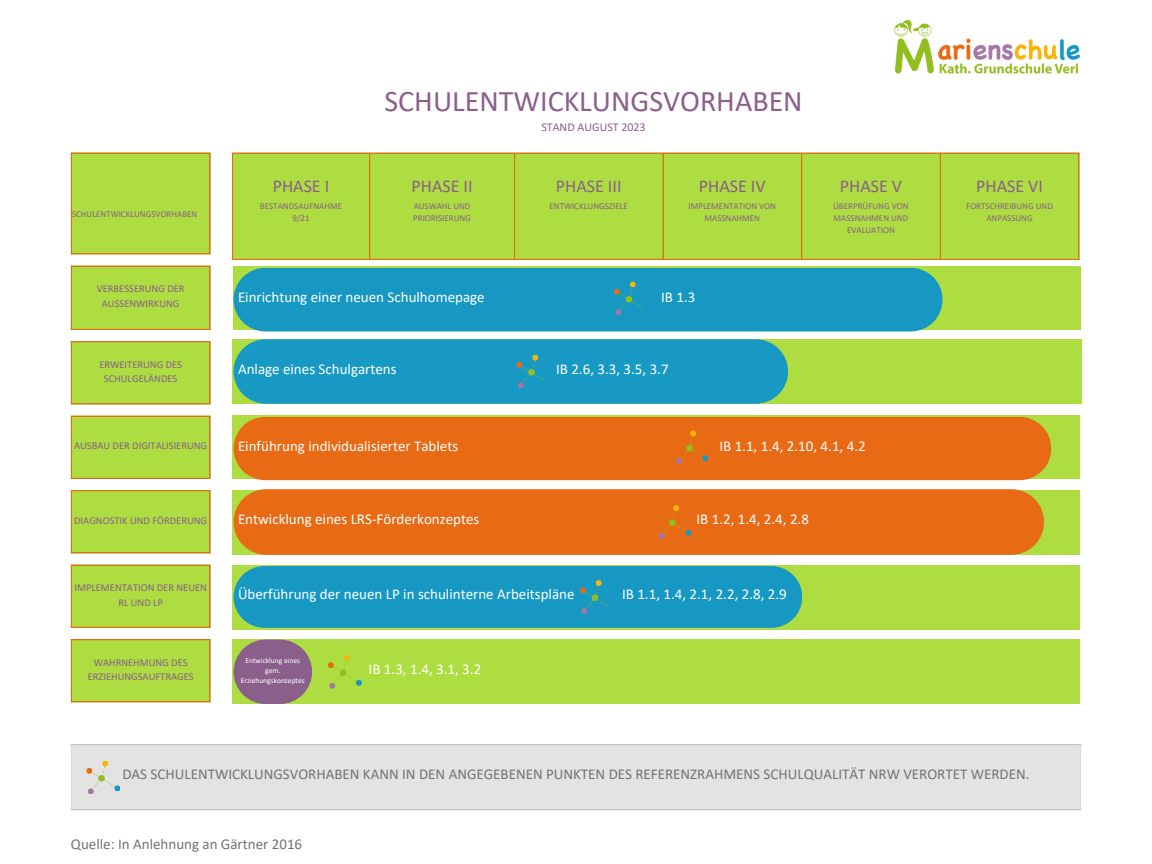
<style>
.page{position:relative;width:1152px;height:864px;background:#fff}
.page>*{position:absolute;margin:0;border:0;box-sizing:border-box;transform-origin:0 0}
.t1{font:30px "Calibri";color:#8b5f8b}
.t2{font:18px "Calibri";color:#8b5f8b}
.t3{font:15px "Calibri";color:#fff}
.t4{font:15px "Calibri";color:#737373}
.t5{font:12px "Calibri";color:#8b5f8b}
.t6{font:10.5px/14.2px "Calibri";color:#8b5f8b;text-align:center}
.t7{font:9px/12px "Calibri";color:#8b5f8b;text-align:center}
.t8{font:7.5px/10.2px "Calibri";color:#fff;text-align:center}
</style>
<div class="page">
<div style="left:233px;top:154px;width:845px;height:105px;background:#addd41"></div>
<hr style="left:232px;top:154px;width:1px;height:105px;background:#e96a14">
<hr style="left:369px;top:154px;width:1px;height:105px;background:#e96a14">
<hr style="left:514px;top:154px;width:1px;height:105px;background:#e96a14">
<hr style="left:662px;top:154px;width:2px;height:105px;background:#e96a14">
<hr style="left:801px;top:154px;width:1px;height:105px;background:#e96a14">
<hr style="left:940px;top:154px;width:1px;height:105px;background:#e96a14">
<hr style="left:1078px;top:154px;width:2px;height:105px;background:#e96a14">
<hr style="left:232px;top:153px;width:848px;height:1px;background:#e96a14">
<hr style="left:232px;top:259px;width:848px;height:1px;background:#e96a14">
<svg style="left:71px;top:154px;width:140px;height:547px;background:#b7e058"></svg>
<hr style="left:71px;top:154px;width:1px;height:99px;background:#e96a14">
<hr style="left:209px;top:154px;width:2px;height:99px;background:#e96a14">
<hr style="left:71px;top:153px;width:140px;height:1px;background:#e96a14">
<hr style="left:71px;top:253px;width:140px;height:1px;background:#e96a14">
<hr style="left:71px;top:267px;width:1px;height:62px;background:#e96a14">
<hr style="left:209px;top:267px;width:2px;height:62px;background:#e96a14">
<hr style="left:71px;top:266px;width:140px;height:1px;background:#e96a14">
<hr style="left:71px;top:329px;width:140px;height:1px;background:#e96a14">
<hr style="left:71px;top:342px;width:1px;height:61px;background:#e96a14">
<hr style="left:209px;top:342px;width:2px;height:61px;background:#e96a14">
<hr style="left:71px;top:341px;width:140px;height:1px;background:#e96a14">
<hr style="left:71px;top:403px;width:140px;height:1px;background:#e96a14">
<hr style="left:71px;top:417px;width:1px;height:61px;background:#e96a14">
<hr style="left:209px;top:417px;width:2px;height:61px;background:#e96a14">
<hr style="left:71px;top:416px;width:140px;height:1px;background:#e96a14">
<hr style="left:71px;top:478px;width:140px;height:1px;background:#e96a14">
<hr style="left:71px;top:491px;width:1px;height:61px;background:#e96a14">
<hr style="left:209px;top:491px;width:2px;height:61px;background:#e96a14">
<hr style="left:71px;top:490px;width:140px;height:1px;background:#e96a14">
<hr style="left:71px;top:552px;width:140px;height:1px;background:#e96a14">
<hr style="left:71px;top:566px;width:1px;height:61px;background:#e96a14">
<hr style="left:209px;top:566px;width:2px;height:61px;background:#e96a14">
<hr style="left:71px;top:565px;width:140px;height:1px;background:#e96a14">
<hr style="left:71px;top:627px;width:140px;height:1px;background:#e96a14">
<hr style="left:71px;top:640px;width:1px;height:61px;background:#e96a14">
<hr style="left:209px;top:640px;width:2px;height:61px;background:#e96a14">
<hr style="left:71px;top:639px;width:140px;height:1px;background:#e96a14">
<hr style="left:71px;top:701px;width:140px;height:1px;background:#e96a14">
<div style="left:232px;top:339px;width:849px;height:65px;background:#addd41"></div>
<div style="left:234px;top:267px;width:847px;height:63px;background:#addd41"></div>
<div style="left:232px;top:490px;width:848px;height:65px;background:#addd41"></div>
<div style="left:234px;top:489px;width:810px;height:66px;background:#e96a15"></div>
<div style="left:232px;top:416px;width:848px;height:63px;background:#addd41"></div>
<div style="left:234px;top:417px;width:817px;height:63px;background:#e96a15"></div>
<div style="left:232px;top:565px;width:848px;height:64px;background:#addd41"></div>
<div style="left:232px;top:640px;width:848px;height:64px;background:#addd41"></div>
<svg style="left:234px;top:640px;width:78px;height:64px"></svg>
<div style="left:234px;top:566px;width:568px;height:62px;background:#1698c3;border-radius:31px"></div>
<div style="left:234px;top:268px;width:709px;height:63px;background:#1698c3"></div>
<div style="left:71px;top:745px;width:1010px;height:65px;background:#e4e3e3"></div>
<hr style="left:71px;top:746px;width:1px;height:63px;background:#d9d9d9">
<hr style="left:1080px;top:746px;width:1px;height:63px;background:#d9d9d9">
<hr style="left:71px;top:744px;width:1010px;height:2px;background:#d9d9d9">
<hr style="left:71px;top:809px;width:1010px;height:2px;background:#d9d9d9">
<img style="left:895px;top:20px;width:184px;height:54px">
<svg style="left:86px;top:761px;width:34px;height:33px"></svg>
<svg style="left:328px;top:655px;width:34px;height:34px"></svg>
<svg style="left:580px;top:580px;width:29px;height:34px"></svg>
<svg style="left:657px;top:505px;width:34px;height:34px"></svg>
<svg style="left:674px;top:430px;width:34px;height:34px"></svg>
<div style="left:234px;top:339px;width:554px;height:65px;background:#1799c4"></div>
<svg style="left:614px;top:282px;width:34px;height:33px"></svg>
<p class="t1" style="left:385px;top:88px;width:420px">SCHULENTWICKLUNGSVORHABEN</p>
<p class="t5" style="left:541px;top:122px;width:106px">STAND AUGUST 2023</p>
<p class="t7" style="left:72px;top:209px;width:127px">SCHULENTWICKLUNGSVORHABEN</p>
<p class="t2" style="left:273px;top:179px;width:58px">PHASE I</p>
<p class="t7" style="left:260px;top:200px;width:84px">BESTANDSAUFNAHME<br>9/21</p>
<p class="t2" style="left:412px;top:179px;width:63px">PHASE II</p>
<p class="t7" style="left:413px;top:200px;width:59px;text-align:left">AUSWAHL UND<br>PRIORISIERUNG</p>
<p class="t2" style="left:556px;top:179px;width:67px">PHASE III</p>
<p class="t7" style="left:549px;top:200px;width:80px">ENTWICKLUNGSZIELE</p>
<p class="t2" style="left:699px;top:179px;width:68px">PHASE IV</p>
<p class="t7" style="left:689px;top:200px;width:89px">IMPLEMENTATION VON<br>MASSNAHMEN</p>
<p class="t2" style="left:840px;top:179px;width:64px">PHASE V</p>
<p class="t7" style="left:833px;top:200px;width:77px">ÜBERPRÜFUNG VON<br>MASSNAHMEN UND<br>EVALUATION</p>
<p class="t2" style="left:976px;top:179px;width:68px">PHASE VI</p>
<p class="t7" style="left:966px;top:200px;width:88px">FORTSCHREIBUNG UND<br>ANPASSUNG</p>
<p class="t6" style="left:97px;top:283px;width:89px">VERBESSERUNG DER<br>AUSSENWIRKUNG</p>
<p class="t3" style="left:238px;top:290px;width:248px">Einrichtung einer neuen Schulhomepage</p>
<p class="t3" style="left:661px;top:290px;width:36px">IB 1.3</p>
<p class="t6" style="left:99px;top:358px;width:84px">ERWEITERUNG DES<br>SCHULGELÄNDES</p>
<p class="t3" style="left:238px;top:363px;width:160px">Anlage eines Schulgartens</p>
<p class="t3" style="left:556px;top:363px;width:114px">IB 2.6, 3.3, 3.5, 3.7</p>
<p class="t6" style="left:74px;top:439px;width:135px">AUSBAU DER DIGITALISIERUNG</p>
<p class="t3" style="left:238px;top:439px;width:222px">Einführung individualisierter Tablets</p>
<p class="t3" style="left:719px;top:439px;width:148px">IB 1.1, 1.4, 2.10, 4.1, 4.2</p>
<p class="t6" style="left:74px;top:514px;width:135px">DIAGNOSTIK UND FÖRDERUNG</p>
<p class="t3" style="left:238px;top:513px;width:243px">Entwicklung eines LRS-Förderkonzeptes</p>
<p class="t3" style="left:696px;top:513px;width:114px">IB 1.2, 1.4, 2.4, 2.8</p>
<p class="t6" style="left:74px;top:582px;width:134px">IMPLEMENTATION DER NEUEN<br>RL UND LP</p>
<p class="t3" style="left:238px;top:587px;width:338px">Überführung der neuen LP in schulinterne Arbeitspläne</p>
<p class="t3" style="left:622px;top:587px;width:166px">IB 1.1, 1.4, 2.1, 2.2, 2.8, 2.9</p>
<p class="t6" style="left:94px;top:656px;width:95px">WAHRNEHMUNG DES</p>
<p class="t6" style="left:88px;top:670px;width:108px">ERZIEHUNGSAUFTRAGES</p>
<p class="t8" style="left:245px;top:656px;width:56px">Entwicklung eines gem.</p>
<p class="t8" style="left:241px;top:676px;width:65px">Erziehungskonzeptes</p>
<p class="t3" style="left:369px;top:663px;width:114px">IB 1.3, 1.4, 3.1, 3.2</p>
<p class="t4" style="left:122px;top:768px;width:909px">DAS SCHULENTWICKLUNGSVORHABEN KANN IN DEN ANGEGEBENEN PUNKTEN DES REFERENZRAHMENS SCHULQUALITÄT NRW VERORTET WERDEN.</p>
<p class="t4" style="left:71px;top:838px;width:233px">Quelle: In Anlehnung an Gärtner 2016</p>
</div>
